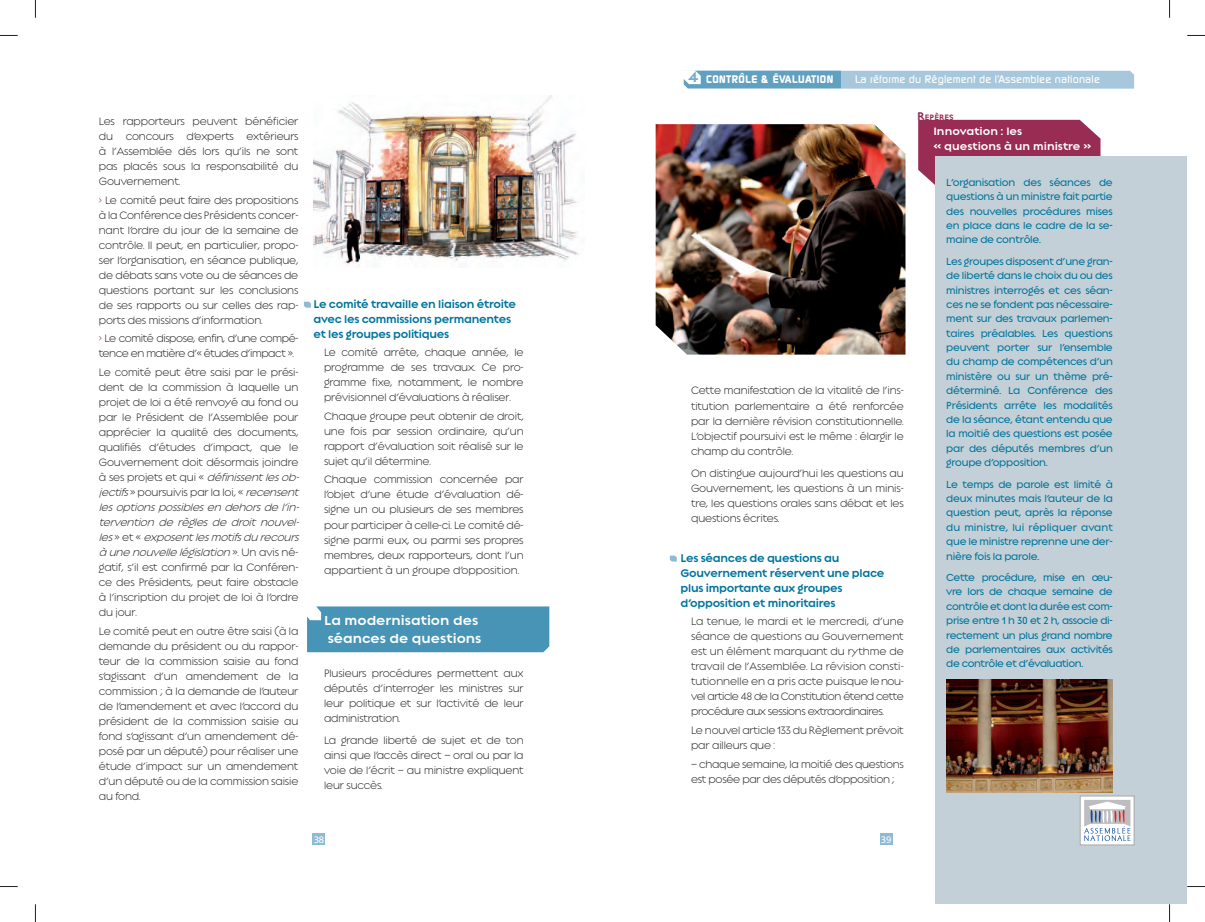
<style>
.page{position:relative;width:1205px;height:922px;background:#fff}
.page>*{position:absolute;margin:0;border:0;box-sizing:border-box;transform-origin:0 0}
.t1{font:700 17.5px/18.1px "Regulator";color:#fff}
.t2{font:700 15px/15px "Regulator";letter-spacing:-.02em;color:#00749c;scale:.96 1}
.t3{font:300 14.38px/15px "Regulator";letter-spacing:-.01em;color:#231f20;text-align:justify;scale:.96 1}
.t4{font:300 14.38px/15px "Regulator";letter-spacing:-.03em;color:#231f20;scale:.96 1}
.t5{font:700 14.38px/14.4px "Regulator";color:#fff}
.t6{font:500 13.75px/14.4px "Regulator";letter-spacing:-.02em;color:#00749c;text-align:justify;scale:.96 1}
.t7{font:500 10.62px "Dicot";letter-spacing:.02em;color:#fff}
.t8{font:700 10.62px "Dicot";letter-spacing:.04em;color:#fff}
.t9{font:italic 500 10.62px "Dicot";color:#fff}
.t10{font:700 10.5px "Regulator";color:#982c52}
.t11{font:10px "Bliss";color:#fff}
.t12{font:italic 500 10px "Dicot";color:#fff}
.s1{color:#982c52}
.s2{font-style:italic}
.s3{font-family:"Regulator";font-size:20px;color:#77adca}
.s4{font-size:15px}
</style>
<div class="page">
<img style="left:656px;top:124px;width:249px;height:230px">
<svg style="left:918px;top:120px;width:182px;height:65px;background:#9d395c"></svg>
<div style="left:935px;top:157px;width:252px;height:747px;background:#c4d0d7"></div>
<div style="left:313px;top:833px;width:12px;height:11px;background:#8fbad3"></div>
<div style="left:880px;top:833px;width:12px;height:11px;background:#8fbad3"></div>
<svg style="left:304px;top:301px;width:7px;height:6px"></svg>
<div style="left:1080px;top:796px;width:54px;height:48px;background:#fff"></div>
<svg style="left:1084px;top:800px;width:46px;height:40px"></svg>
<div style="left:1080px;top:795px;width:54px;height:50px;border:1px solid #a8a9ad"></div>
<img style="left:313px;top:96px;width:265px;height:171px">
<svg style="left:670px;top:555px;width:7px;height:6px"></svg>
<div style="left:307px;top:606px;width:242px;height:46px;background:#4894b7"></div>
<img style="left:946px;top:679px;width:167px;height:113px">
<svg style="left:0;top:35px;width:18px;height:1px"></svg>
<svg style="left:1187px;top:35px;width:18px;height:1px"></svg>
<svg style="left:0;top:886px;width:18px;height:1px"></svg>
<svg style="left:1187px;top:886px;width:18px;height:1px"></svg>
<svg style="left:35px;top:0;width:1px;height:18px"></svg>
<svg style="left:35px;top:904px;width:1px;height:17px"></svg>
<svg style="left:1169px;top:0;width:1px;height:18px"></svg>
<svg style="left:1169px;top:904px;width:1px;height:17px"></svg>
<svg style="left:683px;top:70px;width:451px;height:19px;background:#98c0d6"></svg>
<p class="t3" style="left:99px;top:112px;width:209px">Les rapporteurs peuvent bénéficier du concours d’experts extérieurs à l’Assemblée dés lors qu’ils ne sont pas placés sous la responsabilité du Gouvernement.</p>
<p class="t3" style="left:99px;top:191px;width:209px"><span class="s1">&gt;</span> Le comité peut faire des propositions à la Conférence des Présidents concer&shy;nant l’ordre du jour de la semaine de contrôle. Il peut, en particulier, propo&shy;ser l’organisation, en séance publique, de débats sans vote ou de séances de questions portant sur les conclusions de ses rapports ou sur celles des rap&shy;ports des missions d’information.</p>
<p class="t4" style="left:99px;top:330px;width:209px"><span class="s1">&gt;</span> Le comité dispose, enfin, d’une compé&shy;tence en matière d’« études d’impact ».</p>
<p class="t3" style="left:99px;top:363px;width:212px;text-align:left">Le comité peut être saisi par le prési&shy;dent de la commission à laquelle un projet de loi a été renvoyé au fond ou par le Président de l’Assemblée pour apprécier la qualité des documents, qualifiés d’études d’impact, que le Gouvernement doit désormais joindre à s e s p ro j e t s e t q u i « <span class="s2">définissentlesob&shy;jectifs</span>» poursuivis par la loi, « <span class="s2">recensent les options possibles en dehors de l’in&shy;tervention de règles de droit nouvel&shy;les</span>» e t « <span class="s2">exposentlesmotifsdu recours à une nouvelle législation</span> » . U n a v i s n é - gatif, s’il est confirmé par la Conféren&shy;ce des Présidents, peut faire obstacle à l’inscription du projet de loi à l’ordre du jour.</p>
<p class="t3" style="left:99px;top:622px;width:209px">Le comité peut en outre être saisi (à la demande du président ou du rappor&shy;teur de la commission saisie au fond s’agissant d’un amendement de la commission ; à la demande de l’auteur de l’amendement et avec l’accord du président de la commission saisie au fond s’agissant d’un amendement dé&shy;posé par un député) pour réaliser une étude d’impact sur un amendement d’un député ou de la commission saisie au fond.</p>
<p class="t2" style="left:313px;top:295px;width:213px">Le comité travaille en liaison étroite avec les commissions permanentes et les groupes politiques</p>
<p class="t3" style="left:324px;top:344px;width:209px">Le comité arrête, chaque année, le programme de ses travaux. Ce pro&shy;gramme fixe, notamment, le nombre prévisionnel d’évaluations à réaliser.</p>
<p class="t3" style="left:324px;top:407px;width:209px">Chaque groupe peut obtenir de droit, une fois par session ordinaire, qu’un rapport d’évaluation soit réalisé sur le sujet qu’il détermine.</p>
<p class="t3" style="left:324px;top:471px;width:209px">Chaque commission concernée par l’objet d’une étude d’évaluation dé&shy;signe un ou plusieurs de ses membres pour participer à celle-ci. Le comité dé&shy;signe parmi eux, ou parmi ses propres membres, deux rapporteurs, dont l’un appartient à un groupe d’opposition.</p>
<p class="t1" style="left:324px;top:610px;width:159px">La modernisation des séances de questions</p>
<p class="t3" style="left:324px;top:664px;width:209px">Plusieurs procédures permettent aux députés d’interroger les ministres sur leur politique et sur l’activité de leur administration.</p>
<p class="t3" style="left:324px;top:731px;width:209px">La grande liberté de sujet et de ton ainsi que l’accès direct – oral ou par la voie de l’écrit – au ministre expliquent leur succès.</p>
<p class="t8" style="left:688px;top:75px;width:147px"><span class="s3">4</span> CONTROLE &amp; EVALUATION</p>
<p class="t9" style="left:779px;top:79px;width:8px;rotate:-180deg">-</p>
<p class="t7" style="left:855px;top:75px;width:247px">La reforme du Reglement de l’Assemblee nationale</p>
<p class="t12" style="left:879px;top:80px;width:7px;rotate:-180deg">-</p>
<p class="t10" style="left:917px;top:110px;width:38px"><span class="s4">R</span>EPÈRES</p>
<p class="t5" style="left:933px;top:123px;width:159px">Innovation : les<br>« questions à un ministre »</p>
<p class="t3" style="left:691px;top:382px;width:223px">Cette manifestation de la vitalité de l’ins&shy;titution parlementaire a été renforcée par la dernière révision constitutionnelle.<br>L’objectif poursuivi est le même : élargir le champ du contrôle.</p>
<p class="t3" style="left:691px;top:464px;width:223px">On distingue aujourd’hui les questions au Gouvernement, les questions à un minis&shy;tre, les questions orales sans débat et les questions écrites.</p>
<p class="t2" style="left:680px;top:549px;width:214px">Les séances de questions au<br>Gouvernement réservent une place plus importante aux groupes d’opposition et minoritaires</p>
<p class="t3" style="left:691px;top:612px;width:223px">La tenue, le mardi et le mercredi, d’une séance de questions au Gouvernement est un élément marquant du rythme de travail de l’Assemblée. La révision consti&shy;tutionnelle en a pris acte puisque le nou&shy;vel article 48 de la Constitution étend cette procédure aux sessions extraordinaires.</p>
<p class="t3" style="left:691px;top:721px;width:223px">Le nouvel article 133 du Règlement prévoit par ailleurs que :</p>
<p class="t3" style="left:691px;top:754px;width:223px">– chaque semaine, la moitié des questions est posée par des députés d’opposition ;</p>
<p class="t6" style="left:946px;top:174px;width:175px">L’organisation des séances de questions à un ministre fait partie des nouvelles procédures mises en place dans le cadre de la se&shy;maine de contrôle.</p>
<p class="t6" style="left:946px;top:253px;width:175px">Les groupes disposent d’une gran&shy;de liberté dans le choix du ou des ministres interrogés et ces séan&shy;ces ne se fondent pas nécessaire&shy;ment sur des travaux parlemen&shy;taires préalables. Les questions peuvent porter sur l’ensemble du champ de compétences d’un ministère ou sur un thème pré&shy;déterminé. La Conférence des Présidents arrête les modalités de la séance, étant entendu que la moitié des questions est posée par des députés membres d’un groupe d’opposition.</p>
<p class="t6" style="left:946px;top:475px;width:175px">Le temps de parole est limité à deux minutes mais l’auteur de la question peut, après la réponse du ministre, lui répliquer avant que le ministre reprenne une der&shy;nière fois la parole.</p>
<p class="t6" style="left:946px;top:569px;width:175px">Cette procédure, mise en œu&shy;vre lors de chaque semaine de contrôle et dont la durée est com&shy;prise entre 1 h 30 et 2 h, associe di&shy;rectement un plus grand nombre de parlementaires aux activités de contrôle et d’évaluation.</p>
<p class="t11" style="left:314px;top:835px;width:12px">38</p>
<p class="t11" style="left:881px;top:835px;width:12px">39</p>
</div>
